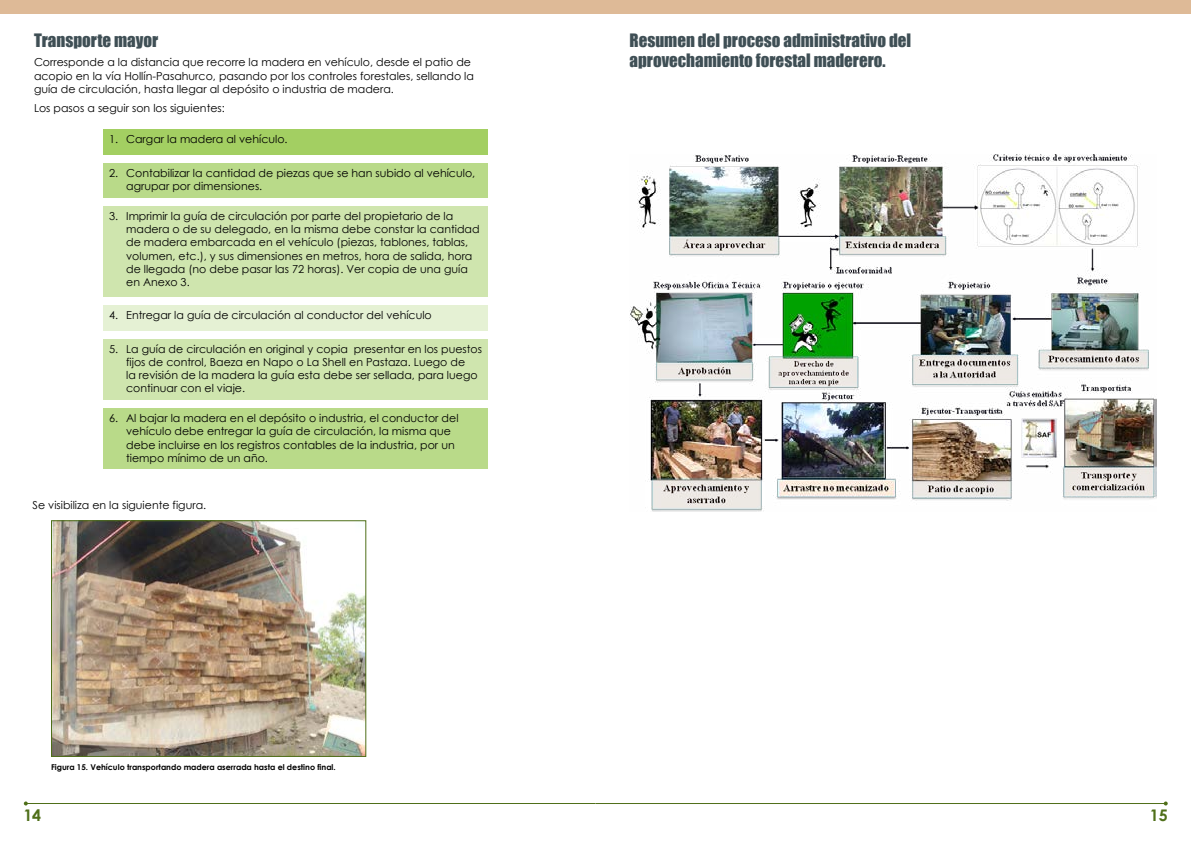
<style>
.page{position:relative;width:1191px;height:842px;background:#fff}
.page>*{position:absolute;margin:0;border:0;box-sizing:border-box;transform-origin:0 0}
.t1{font:17px/20px "Impact";color:#3f4f55}
.t2{font:700 16px "Century Gothic";color:#4f6f19}
.t3{font:11px/13.2px "Century Gothic";color:#000}
.t4{font:700 8px "Century Gothic";color:#000}
</style>
<div class="page">
<hr style="left:26px;top:803px;width:569px;height:1px;background:#4f6f19">
<svg style="left:24px;top:801px;width:4px;height:4px"></svg>
<hr style="left:595px;top:803px;width:570px;height:1px;background:#4f6f19">
<svg style="left:1163px;top:801px;width:4px;height:4px"></svg>
<div style="left:595px;top:0;width:596px;height:14px;background:#deba97"></div>
<div style="left:0;top:0;width:595px;height:14px;background:#deba97"></div>
<img style="left:53px;top:522px;width:311px;height:233px">
<div style="left:51px;top:520px;width:315px;height:237px;border:1px solid #4f6f19"></div>
<img style="left:629px;top:154px;width:528px;height:358px">
<div style="left:103px;top:129px;width:385px;height:25px;background:#a3cf62"></div>
<div style="left:103px;top:163px;width:385px;height:35px;background:#b9da89"></div>
<div style="left:103px;top:206px;width:385px;height:90px;background:#cfe5ae"></div>
<div style="left:103px;top:305px;width:385px;height:25px;background:#e5f1d4"></div>
<div style="left:103px;top:339px;width:385px;height:61px;background:#cfe5ae"></div>
<div style="left:103px;top:408px;width:385px;height:61px;background:#b9da89"></div>
<h1 class="t1" style="left:34px;top:30px;width:126px">Transporte mayor</h1>
<p class="t3" style="left:34px;top:56px;width:441px">Corresponde a la distancia que recorre la madera en vehículo, desde el patio de acopio en la vía Hollín-Pasahurco, pasando por los controles forestales, sellando la guía de circulación, hasta llegar al depósito o industria de madera.</p>
<p class="t3" style="left:34px;top:101px;width:192px">Los pasos a seguir son los siguientes:</p>
<p class="t3" style="left:109px;top:132px;width:180px">1. Cargar la madera al vehículo.</p>
<p class="t3" style="left:126px;top:166px;width:350px;text-indent:-17px">2. Contabilizar la cantidad de piezas que se han subido al vehículo, agrupar por dimensiones.</p>
<p class="t3" style="left:126px;top:209px;width:355px;text-indent:-17px">3. Imprimir la guía de circulación por parte del propietario de la madera o de su delegado, en la misma debe constar la cantidad de madera embarcada en el vehículo (piezas, tablones, tablas, volumen, etc.), y sus dimensiones en metros, hora de salida, hora de llegada (no debe pasar las 72 horas). Ver copia de una guía en Anexo 3.</p>
<p class="t3" style="left:109px;top:308px;width:324px">4. Entregar la guía de circulación al conductor del vehículo</p>
<p class="t3" style="left:126px;top:342px;width:357px;text-indent:-17px">5. La guía de circulación en original y copia presentar en los puestos fijos de control, Baeza en Napo o La Shell en Pastaza. Luego de<br>la revisión de la madera la guía esta debe ser sellada, para luego continuar con el viaje.</p>
<p class="t3" style="left:126px;top:411px;width:334px;text-indent:-17px">6. Al bajar la madera en el depósito o industria, el conductor del vehículo debe entregar la guía de circulación, la misma que debe incluirse en los registros contables de la industria, por un tiempo mínimo de un año.</p>
<p class="t3" style="left:33px;top:498px;width:175px">Se visibiliza en la siguiente figura.</p>
<p class="t4" style="left:51px;top:761px;width:286px">Figura 15. Vehículo transportando madera aserrada hasta el destino final.</p>
<h1 class="t1" style="left:629px;top:30px;width:283px">Resumen del proceso administrativo del aprovechamiento forestal maderero.</h1>
<h2 class="t2" style="left:23px;top:803px;width:19px">14</h2>
<h2 class="t2" style="left:1149px;top:803px;width:19px">15</h2>
</div>
